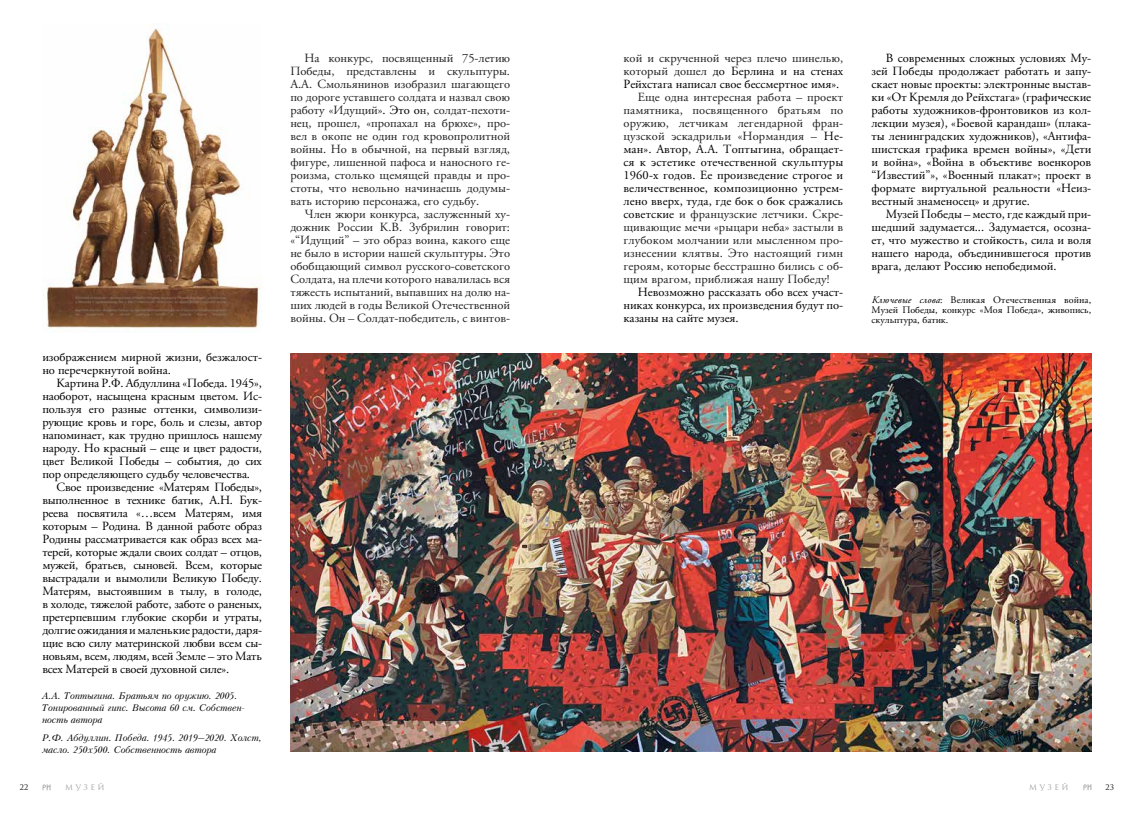
<style>
.page{position:relative;width:1134px;height:823px;background:#fff}
.page>*{position:absolute;margin:0;border:0;box-sizing:border-box;transform-origin:0 0}
.t1{font:12.5px/13px "APC Garamond";letter-spacing:-.01em;color:#000;text-align:justify}
.t2{font:12.5px/13px "APC Garamond";color:#222;text-align:justify}
.t3{font:10px/10px "APC Garamond";color:#000;text-align:justify}
.t4{font:italic 9px/12px "Kudryashev";letter-spacing:-.02em;color:#000}
.t5{font:7.5px "Romul";letter-spacing:.33em;color:#9d9d9c}
.t6{font:7.5px "Romul";color:#000}
.s1{color:#000}
.s2{color:#222}
.s3{font-style:italic}
</style>
<div class="page">
<svg style="left:43px;top:784px;width:8px;height:5px"></svg>
<svg style="left:1083px;top:784px;width:8px;height:5px"></svg>
<img style="left:290px;top:353px;width:801px;height:398px">
<img style="left:46px;top:28px;width:215px;height:301px">
<p class="t1" style="left:42px;top:350px;width:221px">изображением мирной жизни, безжалост&shy;но перечеркнутой война.</p>
<p class="t1" style="left:57px;top:376px;width:207px">Картина Р.Ф. Абдуллина «Победа. 1945»,</p>
<p class="t1" style="left:42px;top:389px;width:221px">наоборот, насыщена красным цветом. Ис-</p>
<p class="t1" style="left:42px;top:402px;width:221px">пользуя его разные оттенки, символизи-</p>
<p class="t1" style="left:42px;top:415px;width:221px">рующие кровь и горе, боль и слезы, автор</p>
<p class="t1" style="left:42px;top:428px;width:221px">напоминает, как трудно пришлось нашему</p>
<p class="t1" style="left:42px;top:441px;width:221px">народу. Но красный – еще и цвет радости,</p>
<p class="t1" style="left:42px;top:454px;width:221px">цвет Великой Победы – события, до сих</p>
<p class="t1" style="left:42px;top:467px;width:209px">пор определяющего судьбу человечества.</p>
<p class="t1" style="left:57px;top:480px;width:207px">Свое произведение «Матерям Победы»,</p>
<p class="t1" style="left:42px;top:493px;width:221px">выполненное в технике батик, А.Н. Бук-</p>
<p class="t1" style="left:42px;top:506px;width:221px">реева посвятила «…всем Матерям, имя</p>
<p class="t1" style="left:42px;top:519px;width:221px">которым – Родина. В данной работе образ</p>
<p class="t1" style="left:42px;top:532px;width:221px">Родины рассматривается как образ всех ма-</p>
<p class="t1" style="left:42px;top:545px;width:221px">терей, которые ждали своих солдат – отцов,</p>
<p class="t1" style="left:42px;top:558px;width:221px">мужей, братьев, сыновей. Всем, которые</p>
<p class="t1" style="left:42px;top:571px;width:221px">выстрадали и вымолили Великую Победу.</p>
<p class="t1" style="left:42px;top:584px;width:221px">Матерям, выстоявшим в тылу, в голоде,</p>
<p class="t1" style="left:42px;top:597px;width:221px">в холоде, тяжелой работе, заботе о раненых,</p>
<p class="t1" style="left:42px;top:610px;width:221px">претерпевшим глубокие скорби и утраты,</p>
<p class="t1" style="left:42px;top:623px;width:221px">долгие ожидания и маленькие радости, даря-</p>
<p class="t1" style="left:42px;top:636px;width:221px">щие всю силу материнской любви всем сы-</p>
<p class="t1" style="left:42px;top:649px;width:221px">новьям, всем, людям, всей Земле – это Мать</p>
<p class="t1" style="left:42px;top:662px;width:188px">всех Матерей в своей духовной силе».</p>
<p class="t4" style="left:42px;top:689px;width:204px">А.А. Топтыгина. Братьям по оружию. 2005.<br>Тонированный гипс. Высота 60 см. Собствен&shy;ность автора</p>
<p class="t4" style="left:42px;top:731px;width:221px">Р.Ф. Абдуллин. Победа. 1945. 2019–2020. Холст, масло. 250х500. Собственность автора</p>
<p class="t2" style="left:290px;top:51px;width:221px;text-indent:14px">На конкурс, посвященный 75-летию Победы, представлены и скульптуры.<br>А.А. Смольянинов изобразил шагающего по дороге уставшего солдата и назвал свою работу «Идущий»<span class="s1">. Это о</span>н, солдат-пехоти&shy;нец, прошел, «пропахал на брюхе», про&shy;вел в окопе не один год кровопролитной войны. Но в обычной, на первый взгляд, фигуре, лишенной пафоса и наносного ге&shy;роизма, столько щемящей правды и про&shy;стоты, что невольно начинаешь додумы&shy;вать историю персонажа, его судьбу.</p>
<p class="t2" style="left:290px;top:207px;width:221px;text-indent:14px">Член жюри конкурса, заслуженный ху&shy;дожник России К.В. Зубрилин говорит: «“Идущий” – это образ воина, какого еще не было в истории нашей скульптуры. Это обобщающий символ русского-советского Солдата, на плечи которого навалилась вся тяжесть испытаний, выпавших на долю на&shy;ших людей в годы Великой Отечественной войны. Он – Солдат-победитель, с винтов-</p>
<p class="t1" style="left:623px;top:51px;width:221px"><span class="s2">кой и скрученной через плечо шинелью, который дошел</span> до Берлина и на стенах Рейхстага написал свое бессмертное имя».</p>
<p class="t2" style="left:623px;top:90px;width:221px;text-indent:14px">Еще одна интересная работа – проект памятника, посвященного братьям по оружию, летчикам легендарной фран&shy;цузской эскадрильи «Нормандия – <span class="s1">Не&shy;ман». Автор, А.А. Топтыгина, обращает&shy;ся к эстетике отечественной скульптуры 1960-х годов. Ее произведение строгое и величественное, композиционно устрем&shy;лено вверх, туда, где бок о бок сражались советские</span> и французские летчики. Скре&shy;щивающие мечи «рыцари неба» застыли в глубоком молчании или мысленном про&shy;изнесении клятвы. Это настоящий гимн героям, которые бесстрашно бились с об&shy;щим врагом, приближая нашу Победу!</p>
<p class="t1" style="left:623px;top:285px;width:221px;text-indent:14px">Невозможно рассказать обо всех участ&shy;никах конкурса, их произведения будут по&shy;казаны на сайте музея.</p>
<p class="t1" style="left:871px;top:51px;width:221px;text-indent:14px">В современных сложных условиях Му&shy;зей Победы продолжает работать и запу&shy;скает новые проекты: электронные выстав&shy;ки «От Кремля до Рейхстага» (графические работы художников-фронтовиков из кол&shy;лекции музея), «Боевой карандаш» (плака&shy;ты ленинградских художников), «Антифа&shy;шистская графика времен войны», «Дети и война», «Война в объективе военкоров “Известий”», «Военный плакат»; проект в формате виртуальной реальности «Неиз&shy;вестный знаменосец» и другие.</p>
<p class="t1" style="left:871px;top:207px;width:221px;text-indent:14px">Музей Победы – место, где каждый при&shy;шедший задумается... Задумается, осозна&shy;ет, что мужество и стойкость, сила и воля нашего народа, объединившегося против врага, делают Россию непобедимой.</p>
<p class="t3" style="left:871px;top:294px;width:221px"><span class="s3">Ключевые слова</span>: Великая Отечественная война, Музей Победы, конкурс «Моя Победа», живопись, скульптура, батик.</p>
<p class="t6" style="left:20px;top:782px;width:10px">22</p>
<p class="t5" style="left:65px;top:782px;width:41px">музей</p>
<p class="t5" style="left:1029px;top:782px;width:41px">музей</p>
<p class="t6" style="left:1105px;top:782px;width:10px">23</p>
</div>
